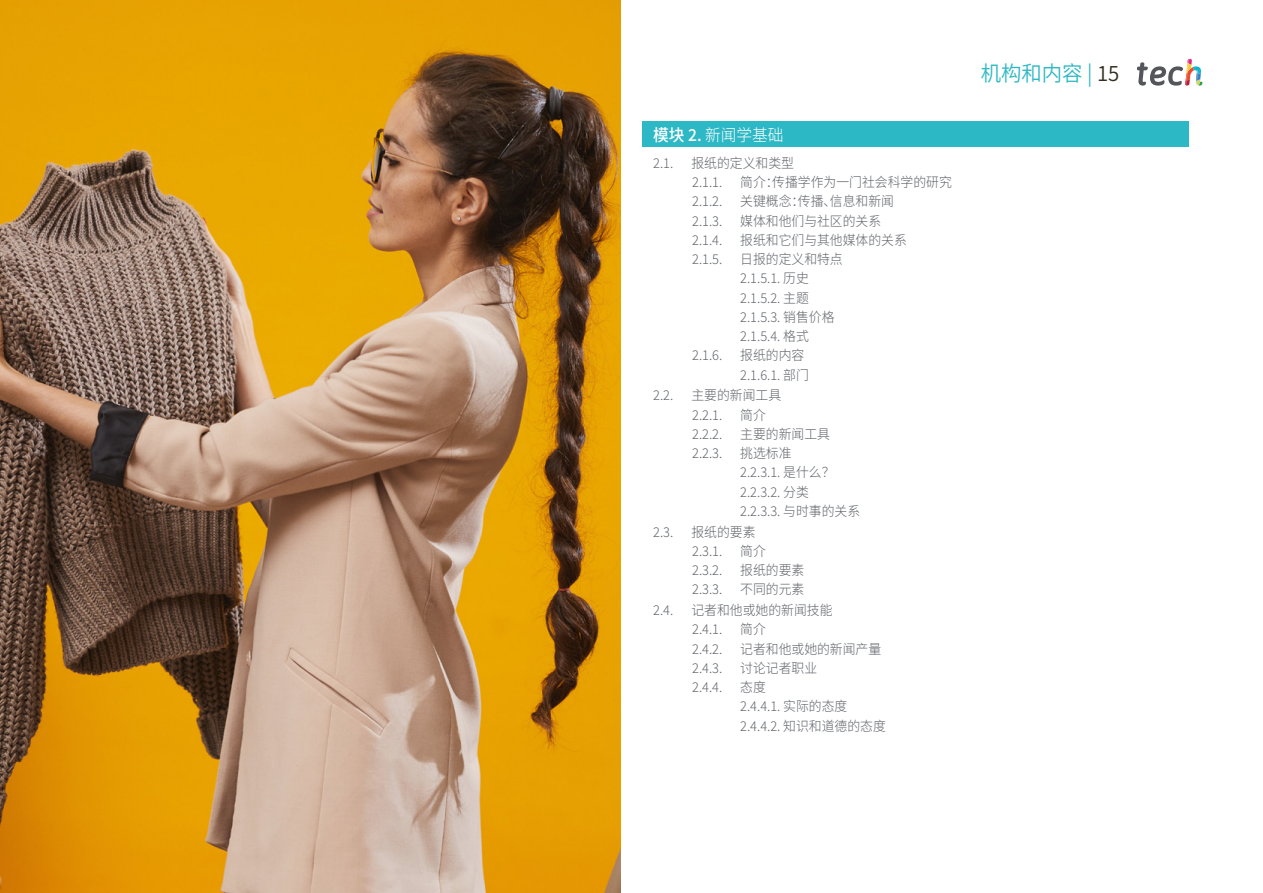
<style>
.page{position:relative;width:1263px;height:893px;background:#fff}
.page>*{position:absolute;margin:0;border:0;box-sizing:border-box;transform-origin:0 0}
.t1{font:21px "Source Han Sans CN";color:#2db8c5}
.t2{font:300 16.5px "Source Han Sans CN";color:#fff;scale:.95 1}
.t3{font:300 13.5px/19.2px "Source Han Sans CN";color:#61646a;scale:.95 1}
.s1{font-weight:500}
.s2{color:#312e20}
</style>
<div class="page">
<svg style="left:1137px;top:59px;width:65px;height:27px"></svg>
<img style="left:0;top:0;width:621px;height:893px">
<div style="left:642px;top:121px;width:546px;height:26px;background:#2db8c5"></div>
<p class="t2" style="left:653px;top:125px;width:139px"><span class="s1">模块 2.</span> 新闻学基础</p>
<p class="t3" style="left:653px;top:154px;width:23px">2.1.</p>
<p class="t3" style="left:691px;top:154px;width:109px">报纸的定义和类型<br>2.1.1.</p>
<p class="t3" style="left:740px;top:173px;width:224px">简介：传播学作为一门社会科学的研究</p>
<p class="t3" style="left:692px;top:192px;width:33px">2.1.2.</p>
<p class="t3" style="left:740px;top:192px;width:164px">关键概念：传播、信息和新闻</p>
<p class="t3" style="left:692px;top:211px;width:33px">2.1.3.</p>
<p class="t3" style="left:740px;top:211px;width:150px">媒体和他们与社区的关系</p>
<p class="t3" style="left:692px;top:231px;width:33px">2.1.4.</p>
<p class="t3" style="left:740px;top:231px;width:177px">报纸和它们与其他媒体的关系</p>
<p class="t3" style="left:692px;top:250px;width:33px">2.1.5.</p>
<p class="t3" style="left:740px;top:250px;width:110px">日报的定义和特点<br>2.1.5.1. 历史<br>2.1.5.2. 主题<br>2.1.5.3. 销售价格<br>2.1.5.4. 格式</p>
<p class="t3" style="left:692px;top:346px;width:33px">2.1.6.</p>
<p class="t3" style="left:740px;top:346px;width:74px">报纸的内容<br>2.1.6.1. 部门</p>
<p class="t3" style="left:653px;top:386px;width:23px">2.2.</p>
<p class="t3" style="left:691px;top:386px;width:96px">主要的新闻工具<br>2.2.1.</p>
<p class="t3" style="left:740px;top:405px;width:29px">简介</p>
<p class="t3" style="left:692px;top:425px;width:33px">2.2.2.</p>
<p class="t3" style="left:740px;top:425px;width:96px">主要的新闻工具</p>
<p class="t3" style="left:692px;top:444px;width:33px">2.2.3.</p>
<p class="t3" style="left:740px;top:444px;width:128px">挑选标准<br>2.2.3.1. 是什么？<br>2.2.3.2. 分类<br>2.2.3.3. 与时事的关系</p>
<p class="t3" style="left:653px;top:522px;width:23px">2.3.</p>
<p class="t3" style="left:691px;top:522px;width:69px">报纸的要素<br>2.3.1.</p>
<p class="t3" style="left:740px;top:542px;width:29px">简介</p>
<p class="t3" style="left:692px;top:561px;width:33px">2.3.2.</p>
<p class="t3" style="left:740px;top:561px;width:69px">报纸的要素</p>
<p class="t3" style="left:692px;top:580px;width:33px">2.3.3.</p>
<p class="t3" style="left:740px;top:580px;width:69px">不同的元素</p>
<p class="t3" style="left:653px;top:601px;width:23px">2.4.</p>
<p class="t3" style="left:691px;top:601px;width:150px">记者和他或她的新闻技能<br>2.4.1.</p>
<p class="t3" style="left:740px;top:620px;width:29px">简介</p>
<p class="t3" style="left:692px;top:639px;width:33px">2.4.2.</p>
<p class="t3" style="left:740px;top:639px;width:150px">记者和他或她的新闻产量</p>
<p class="t3" style="left:692px;top:659px;width:33px">2.4.3.</p>
<p class="t3" style="left:740px;top:659px;width:83px">讨论记者职业</p>
<p class="t3" style="left:692px;top:678px;width:33px">2.4.4.</p>
<p class="t3" style="left:740px;top:678px;width:155px">态度<br>2.4.4.1. 实际的态度<br>2.4.4.2. 知识和道德的态度</p>
<h1 class="t1" style="left:981px;top:61px;width:140px">机构和内容 | <span class="s2">15</span></h1>
</div>
